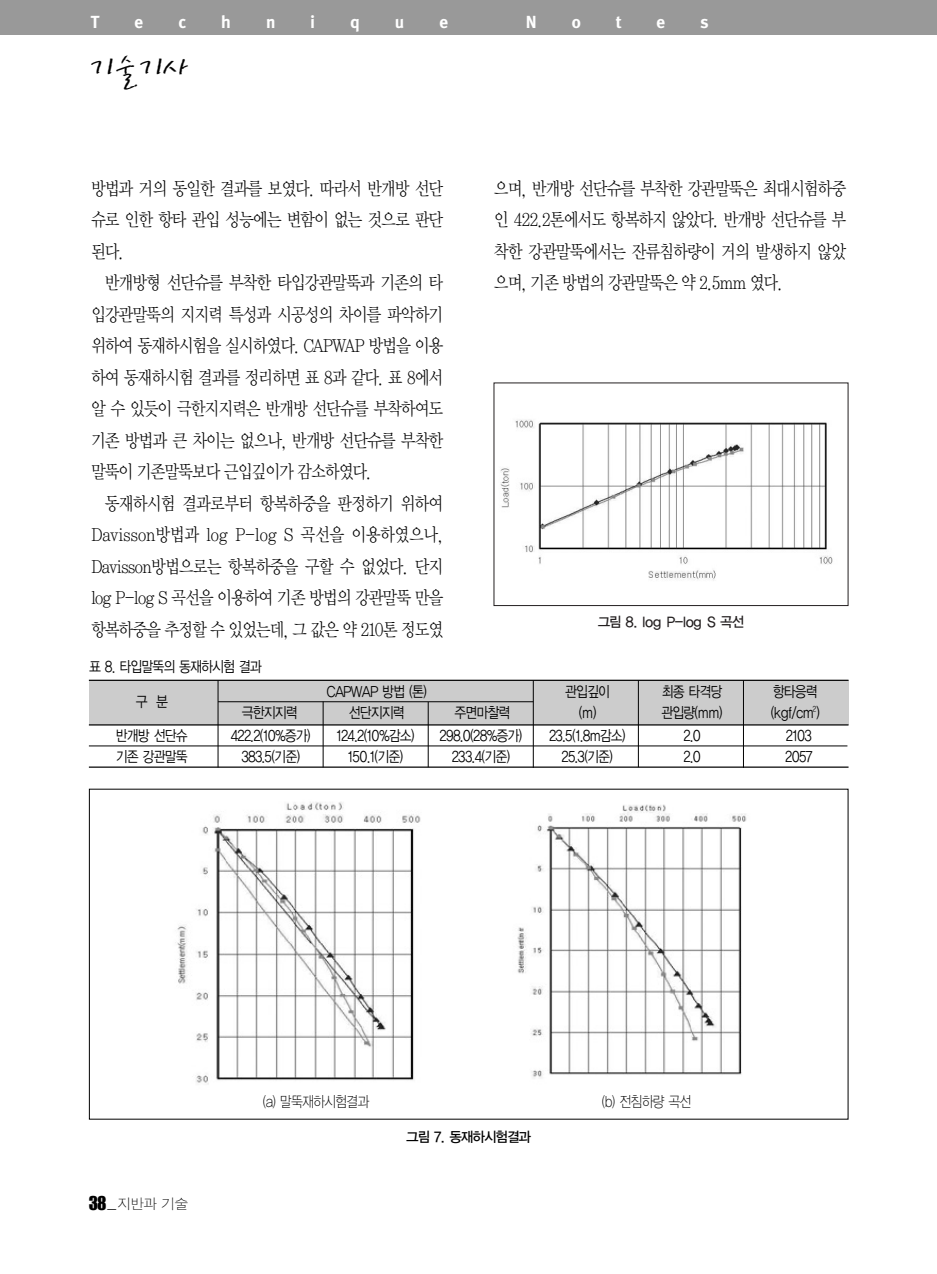
<style>
.page{position:relative;width:937px;height:1274px;background:#fff}
.page>*{position:absolute;margin:0;border:0;box-sizing:border-box;transform-origin:0 0}
.t1{font:35px "San Bs B";color:#000;scale:.9 1}
.t2{font:18.38px/31.5px "Y Mj O12";letter-spacing:-.115em;color:#000;text-align:justify;scale:.85 1}
.t3{font:700 17.5px "Meta";color:#fff}
.t4{font:14.88px "YGO12";letter-spacing:-.13em;color:#000;scale:.85 1}
.t5{font:14.88px "YGO11";letter-spacing:-.125em;color:#000;scale:.85 1}
.t6{font:14px "YGO13";letter-spacing:-.095em;color:#231f20;scale:.95 1}
.t7{font:14px "YGO13";letter-spacing:-.135em;color:#000;scale:.95 1}
.t8{font:14px "SM Ago SE";color:#000}
.s1{font-family:"Impact";font-size:17.5px}
.s2{font-family:"Impact";font-size:15.75px}
</style>
<div class="page">
<div style="left:0;top:0;width:936px;height:35px;background:#999"></div>
<img style="left:500px;top:419px;width:333px;height:162px">
<div style="left:493px;top:382px;width:355px;height:224px;border:1px solid #231f20"></div>
<svg style="left:89px;top:679px;width:759px;height:1px"></svg>
<div style="left:89px;top:681px;width:759px;height:44px;background:#ccc"></div>
<hr style="left:89px;top:680px;width:759px;height:1px;background:#000">
<hr style="left:89px;top:746px;width:758px;height:1px;background:#000">
<hr style="left:218px;top:701px;width:315px;height:1px;background:#000">
<hr style="left:89px;top:767px;width:759px;height:1px;background:#000">
<hr style="left:89px;top:724px;width:759px;height:2px;background:#000">
<hr style="left:218px;top:681px;width:1px;height:86px;background:#000">
<hr style="left:323px;top:702px;width:1px;height:65px;background:#000">
<hr style="left:533px;top:681px;width:1px;height:87px;background:#000">
<hr style="left:428px;top:702px;width:1px;height:65px;background:#000">
<hr style="left:743px;top:681px;width:1px;height:87px;background:#000">
<hr style="left:638px;top:681px;width:1px;height:86px;background:#000">
<img style="left:175px;top:802px;width:246px;height:282px">
<img style="left:517px;top:804px;width:230px;height:274px">
<p class="t3" style="left:91px;top:15px;width:10px">T</p>
<p class="t3" style="left:135px;top:15px;width:10px">e</p>
<p class="t3" style="left:178px;top:15px;width:9px">c</p>
<p class="t3" style="left:221px;top:15px;width:11px">h</p>
<p class="t3" style="left:266px;top:15px;width:11px">n</p>
<p class="t3" style="left:310px;top:15px;width:6px">i</p>
<p class="t3" style="left:350px;top:15px;width:11px">q</p>
<p class="t3" style="left:395px;top:15px;width:11px">u</p>
<p class="t3" style="left:439px;top:15px;width:10px">e</p>
<p class="t3" style="left:525px;top:15px;width:12px">N</p>
<p class="t3" style="left:571px;top:15px;width:11px">o</p>
<p class="t3" style="left:616px;top:15px;width:7px">t</p>
<p class="t3" style="left:656px;top:15px;width:10px">e</p>
<p class="t3" style="left:700px;top:15px;width:10px">s</p>
<h1 class="t1" style="left:89px;top:57px;width:113px">기술기사</h1>
<p class="t2" style="left:91px;top:174px;width:417px">방법과 거의 동일한 결과를 보였다. 따라서 반개방 선단 슈로 인한 항타 관입 성능에는 변함이 없는 것으로 판단 된다.</p>
<p class="t2" style="left:91px;top:268px;width:417px;text-indent:14px">반개방형 선단슈를 부착한 타입강관말뚝과 기존의 타 입강관말뚝의 지지력 특성과 시공성의 차이를 파악하기 위하여 동재하시험을 실시하였다. CAPWAP 방법을 이용 하여 동재하시험 결과를 정리하면 표 8과 같다. 표 8에서 알 수 있듯이 극한지지력은 반개방 선단슈를 부착하여도 기존 방법과 큰 차이는 없으나, 반개방 선단슈를 부착한 말뚝이 기존말뚝보다 근입깊이가 감소하였다.</p>
<p class="t2" style="left:91px;top:489px;width:417px;text-indent:14px">동재하시험 결과로부터 항복하중을 판정하기 위하여 Davisson방법과 log P-log S 곡선을 이용하였으나, Davisson방법으로는 항복하중을 구할 수 없었다. 단지 log P-log S 곡선을 이용하여 기존 방법의 강관말뚝 만을 항복하중을 추정할 수 있었는데, 그 값은 약 210톤 정도였</p>
<p class="t4" style="left:89px;top:660px;width:205px">표 8. 타입말뚝의 동재하시험 결과</p>
<p class="t2" style="left:493px;top:174px;width:417px">으며, 반개방 선단슈를 부착한 강관말뚝은 최대시험하중 인 422.2톤에서도 항복하지 않았다. 반개방 선단슈를 부 착한 강관말뚝에서는 잔류침하량이 거의 발생하지 않았 으며, 기존 방법의 강관말뚝은 약 2.5mm 였다.</p>
<p class="t6" style="left:597px;top:615px;width:156px">그림 8. log P-log S 곡선</p>
<p class="t4" style="left:135px;top:695px;width:40px">구 분</p>
<p class="t4" style="left:326px;top:685px;width:121px">CAPWAP 방법 (톤)</p>
<p class="t4" style="left:564px;top:685px;width:55px">관입깊이</p>
<p class="t4" style="left:661px;top:685px;width:74px">최종 타격당</p>
<p class="t4" style="left:772px;top:685px;width:55px">항타응력</p>
<p class="t4" style="left:241px;top:706px;width:68px">극한지지력</p>
<p class="t4" style="left:348px;top:706px;width:68px">선단지지력</p>
<p class="t4" style="left:454px;top:706px;width:68px">주면마찰력</p>
<p class="t4" style="left:578px;top:706px;width:23px">(m)</p>
<p class="t4" style="left:661px;top:706px;width:74px">관입량(mm)</p>
<p class="t4" style="left:770px;top:706px;width:60px">(kgf/cm<sup>2</sup>)</p>
<p class="t4" style="left:115px;top:729px;width:87px">반개방 선단슈</p>
<p class="t4" style="left:230px;top:729px;width:96px">422.2(10%증가)</p>
<p class="t4" style="left:336px;top:729px;width:94px">124.2(10%감소)</p>
<p class="t4" style="left:439px;top:729px;width:100px">298.0(28%증가)</p>
<p class="t4" style="left:548px;top:729px;width:92px">23.5(1.8m감소)</p>
<p class="t4" style="left:683px;top:729px;width:23px">2.0</p>
<p class="t4" style="left:785px;top:729px;width:33px">2103</p>
<p class="t4" style="left:115px;top:750px;width:87px">기존 강관말뚝</p>
<p class="t4" style="left:241px;top:750px;width:71px">383.5(기준)</p>
<p class="t4" style="left:347px;top:750px;width:67px">150.1(기준)</p>
<p class="t4" style="left:451px;top:750px;width:71px">233.4(기준)</p>
<p class="t4" style="left:561px;top:750px;width:63px">25.3(기준)</p>
<p class="t4" style="left:683px;top:750px;width:23px">2.0</p>
<p class="t4" style="left:784px;top:750px;width:35px">2057</p>
<p class="t8" style="left:89px;top:1197px;width:101px"><span class="s1">38</span><span class="s2">_</span> 지반과 기술</p>
<p class="t5" style="left:262px;top:1095px;width:128px">(a) 말뚝재하시험결과</p>
<p class="t5" style="left:601px;top:1095px;width:108px">(b) 전침하량 곡선</p>
<p class="t7" style="left:406px;top:1131px;width:134px">그림 7. 동재하시험결과</p>
</div>
